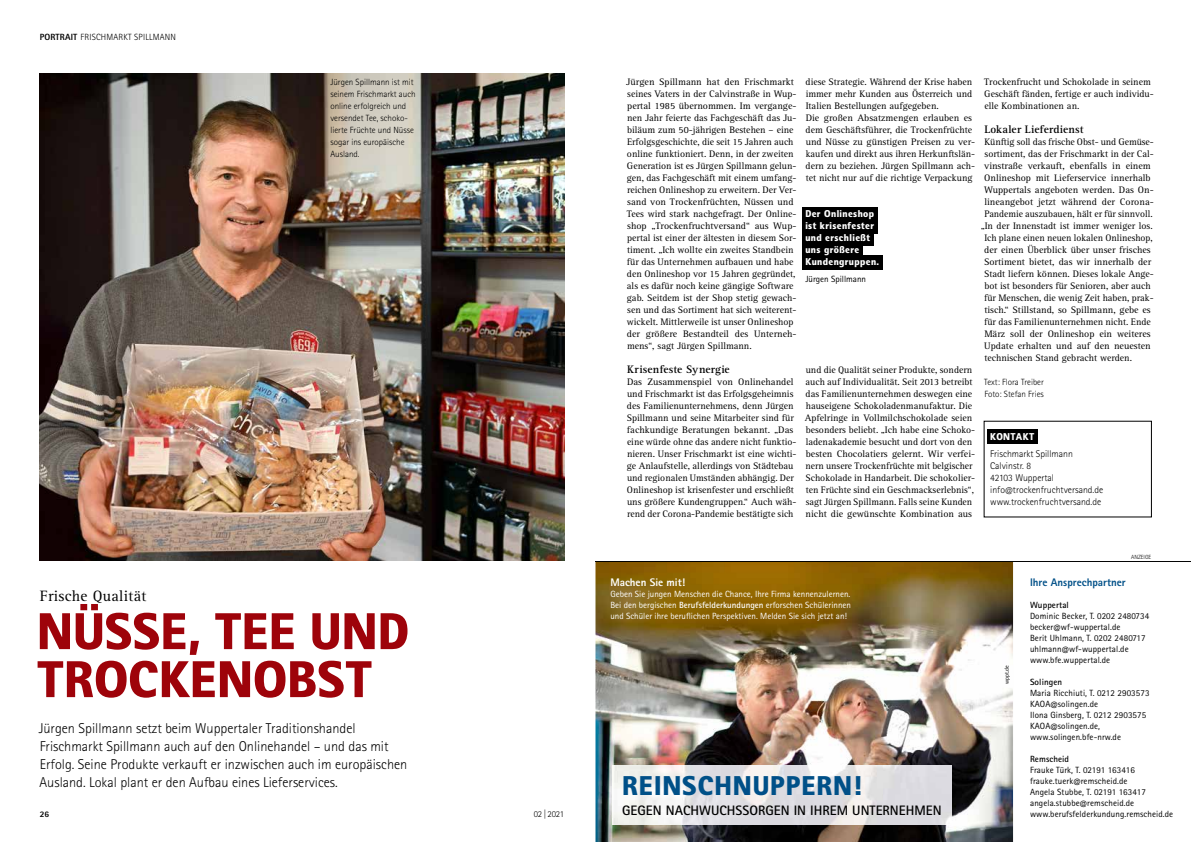
<style>
.page{position:relative;width:1191px;height:842px;background:#fff}
.page>*{position:absolute;margin:0;border:0;box-sizing:border-box;transform-origin:0 0}
.t1{font:900 52px/48px "Rotis II Sans Std";color:#9e030a}
.t2{font:900 27.4px "Rotis II Sans Std";letter-spacing:.03em;color:#005088}
.t3{font:15.5px "Rotis Serif Std";letter-spacing:.02em;color:#000}
.t4{font:300 14.2px/18px "Rotis Sans Serif Std";color:#000}
.t5{font:700 13.7px "Rotis Sans Serif Std";letter-spacing:.005em;color:#000}
.t6{font:700 11.2px "Rotis Serif Std";letter-spacing:.01em;color:#000}
.t7{font:800 11px "Rotis Sans Serif Std";color:#005088}
.t8{font:800 11px "Rotis Sans Serif Std";color:#fff}
.t9{font:900 10px/12px "Rotis II Sans Std";letter-spacing:.04em;color:#fff}
.t10{font:9.8px/12px "Rotis Serif Std";color:#000}
.t11{font:300 9.8px/12px "Rotis Sans Serif Std";color:#000}
.t12{font:9px/11px "Rotis Sans Serif Std";letter-spacing:.01em;color:#000}
.t13{font:9px/11px "Rotis Sans Serif Std";color:#fff;text-align:justify}
.t14{font:300 9px/12px "Rotis Sans Serif Std";color:#000}
.t15{font:300 9px "Rotis Sans Serif Std";letter-spacing:.02em;color:#000}
.t16{font:700 9px "Rotis Sans Serif Std";letter-spacing:.01em;color:#000}
.t17{font:800 8.5px "Rotis Sans Serif Std";color:#000}
.t18{font:6px "Rotis Sans Serif Std";color:#000}
.t19{font:300 6px "Rotis Sans Serif Std";color:#000}
.s1{font-weight:800}
.s2{font-weight:700}
</style>
<div class="page">
<img style="left:40px;top:73px;width:524px;height:487px">
<div style="left:987px;top:429px;width:51px;height:14px;background:#000"></div>
<div style="left:802px;top:207px;width:76px;height:14px;background:#000"></div>
<div style="left:802px;top:219px;width:76px;height:14px;background:#000"></div>
<div style="left:802px;top:231px;width:72px;height:14px;background:#000"></div>
<div style="left:802px;top:243px;width:61px;height:14px;background:#000"></div>
<div style="left:802px;top:255px;width:81px;height:14px;background:#000"></div>
<img style="left:595px;top:562px;width:418px;height:280px">
<img style="left:612px;top:766px;width:339px;height:59px">
<hr style="left:595px;top:561px;width:596px;height:1px;background:#000">
<p class="t15" style="left:40px;top:31px;width:138px"><span class="s1">PORTRAIT</span> FRISCHMARKT SPILLMANN</p>
<p class="t14" style="left:330px;top:76px;width:87px">Jürgen Spillmann ist mit seinem Frischmarkt auch online erfolgreich und versendet Tee, schoko&shy;lierte Früchte und Nüsse sogar ins europäische<br>Ausland.</p>
<h3 class="t3" style="left:40px;top:587px;width:108px">Frische Qualität</h3>
<h1 class="t1" style="left:37px;top:608px;width:374px">NÜSSE, TEE UND<br>TROCKENOBST</h1>
<p class="t4" style="left:39px;top:719px;width:370px">Jürgen Spillmann setzt beim Wuppertaler Traditionshandel Frischmarkt Spillmann auch auf den Onlinehandel – und das mit Erfolg. Seine Produkte verkauft er inzwischen auch im europäischen Ausland. Lokal plant er den Aufbau eines Lieferservices.</p>
<p class="t17" style="left:40px;top:809px;width:11px">26</p>
<p class="t14" style="left:534px;top:808px;width:32px">02 | 2021</p>
<p class="t10" style="left:626px;top:76px;width:172px">Jürgen Spillmann hat den Frischmarkt seines Vaters in der Calvinstraße in Wup&shy;pertal 1985 übernommen. Im vergange&shy;nen Jahr feierte das Fachgeschäft das Ju&shy;biläum zum 50-jährigen Bestehen – eine Erfolgsgeschichte, die seit 15 Jahren auch online funktioniert. Denn, in der zweiten Generation ist es Jürgen Spillmann gelun&shy;gen, das Fachgeschäft mit einem umfang&shy;reichen Onlineshop zu erweitern. Der Ver&shy;sand von Trockenfrüchten, Nüssen und Tees wird stark nachgefragt. Der Online&shy;shop „Trockenfruchtversand“ aus Wup&shy;pertal ist einer der ältesten in diesem Sor&shy;timent. „Ich wollte ein zweites Standbein für das Unternehmen aufbauen und habe den Onlineshop vor 15 Jahren gegründet, als es dafür noch keine gängige Software gab. Seitdem ist der Shop stetig gewach&shy;sen und das Sortiment hat sich weiterent&shy;wickelt. Mittlerweile ist unser Onlineshop der größere Bestandteil des Unterneh&shy;mens“, sagt Jürgen Spillmann.</p>
<p class="t6" style="left:627px;top:363px;width:104px">Krisenfeste Synergie</p>
<p class="t10" style="left:627px;top:376px;width:171px">Das Zusammenspiel von Onlinehandel und Frischmarkt ist das Erfolgsgeheimnis des Familienunternehmens, denn Jürgen Spillmann und seine Mitarbeiter sind für fachkundige Beratungen bekannt. „Das eine würde ohne das andere nicht funktio&shy;nieren. Unser Frischmarkt ist eine wichti&shy;ge Anlaufstelle, allerdings von Städtebau und regionalen Umständen abhängig. Der Onlineshop ist krisenfester und erschließt uns größere Kundengruppen.“ Auch wäh&shy;rend der Corona-Pandemie bestätigte sich</p>
<p class="t10" style="left:984px;top:76px;width:171px">Trockenfrucht und Schokolade in seinem<br>Geschäft fänden, fertige er auch individu&shy;elle Kombinationen an.</p>
<p class="t6" style="left:984px;top:123px;width:101px">Lokaler Lieferdienst</p>
<p class="t10" style="left:984px;top:136px;width:170px">Künftig soll das frische Obst- und Gemüse-</p>
<p class="t10" style="left:984px;top:148px;width:171px">sortiment, das der Frischmarkt in der Cal-</p>
<p class="t10" style="left:984px;top:160px;width:168px">vinstraße verkauft, ebenfalls in einem</p>
<p class="t10" style="left:984px;top:172px;width:168px">Onlineshop mit Lieferservice innerhalb</p>
<p class="t10" style="left:984px;top:184px;width:171px">Wuppertals angeboten werden. Das On-</p>
<p class="t10" style="left:984px;top:196px;width:171px">lineangebot jetzt während der Corona-</p>
<p class="t10" style="left:984px;top:208px;width:170px">Pandemie auszubauen, hält er für sinnvoll.</p>
<p class="t10" style="left:980px;top:220px;width:174px">„In der Innenstadt ist immer weniger los.</p>
<p class="t10" style="left:984px;top:232px;width:170px">Ich plane einen neuen lokalen Onlineshop,</p>
<p class="t10" style="left:984px;top:244px;width:168px">der einen Überblick über unser frisches</p>
<p class="t10" style="left:984px;top:256px;width:169px">Sortiment bietet, das wir innerhalb der</p>
<p class="t10" style="left:984px;top:268px;width:171px">Stadt liefern können. Dieses lokale Ange-</p>
<p class="t10" style="left:984px;top:280px;width:168px">bot ist besonders für Senioren, aber auch</p>
<p class="t10" style="left:984px;top:292px;width:171px">für Menschen, die wenig Zeit haben, prak-</p>
<p class="t10" style="left:984px;top:304px;width:168px">tisch.“ Stillstand, so Spillmann, gebe es</p>
<p class="t10" style="left:984px;top:316px;width:168px">für das Familienunternehmen nicht. Ende</p>
<p class="t10" style="left:984px;top:328px;width:168px">März soll der Onlineshop ein weiteres</p>
<p class="t10" style="left:984px;top:340px;width:168px">Update erhalten und auf den neuesten</p>
<p class="t10" style="left:984px;top:352px;width:149px">technischen Stand gebracht werden.</p>
<p class="t14" style="left:984px;top:376px;width:61px">Text: Flora Treiber<br>Foto: Stefan Fries</p>
<p class="t10" style="left:805px;top:76px;width:171px">diese Strategie. Während der Krise haben immer mehr Kunden aus Österreich und Italien Bestellungen aufgegeben.<br>Die großen Absatzmengen erlauben es dem Geschäftsführer, die Trockenfrüchte und Nüsse zu günstigen Preisen zu ver&shy;kaufen und direkt aus ihren Herkunftslän&shy;dern zu beziehen. Jürgen Spillmann ach&shy;tet nicht nur auf die richtige Verpackung</p>
<p class="t9" style="left:805px;top:208px;width:75px">Der Onlineshop ist krisenfester und erschließt uns größere<br>Kundengruppen.</p>
<p class="t12" style="left:805px;top:273px;width:62px">Jürgen Spillmann</p>
<p class="t10" style="left:804px;top:364px;width:172px">und die Qualität seiner Produkte, sondern auch auf Individualität. Seit 2013 betreibt das Familienunternehmen deswegen eine hauseigene Schokoladenmanufaktur. Die Apfelringe in Vollmilchschokolade seien besonders beliebt. „Ich habe eine Schoko&shy;ladenakademie besucht und dort von den besten Chocolatiers gelernt. Wir verfei&shy;nern unsere Trockenfrüchte mit belgischer Schokolade in Handarbeit. Die schokolier&shy;ten Früchte sind ein Geschmackserlebnis“, sagt Jürgen Spillmann. Falls seine Kunden nicht die gewünschte Kombination aus</p>
<p class="t9" style="left:990px;top:431px;width:45px">KONTAKT</p>
<p class="t11" style="left:990px;top:448px;width:114px">Frischmarkt Spillmann<br>Calvinstr. 8<br>42103 Wuppertal info@trockenfruchtversand.de www.trockenfruchtversand.de</p>
<p class="t19" style="left:1131px;top:553px;width:22px">ANZEIGE</p>
<p class="t8" style="left:610px;top:575px;width:76px">Machen Sie mit!</p>
<p class="t13" style="left:610px;top:589px;width:242px">Geben Sie jungen Menschen die Chance, Ihre Firma kennenzulernen.<br>Bei den bergischen <span class="s2">Berufsfelderkundungen</span> erforschen Schülerinnen und Schüler ihre beruflichen Perspektiven. Melden Sie sich jetzt an!</p>
<h2 class="t2" style="left:622px;top:769px;width:241px">REINSCHNUPPERN!</h2>
<h3 class="t5" style="left:622px;top:802px;width:321px">GEGEN NACHWUCHSSORGEN IN IHREM UNTERNEHMEN</h3>
<p class="t18" style="left:1003px;top:684px;width:20px;rotate:-90deg">wppt.de</p>
<p class="t7" style="left:1030px;top:575px;width:97px">Ihre Ansprechpartner</p>
<p class="t16" style="left:1030px;top:599px;width:40px">Wuppertal</p>
<p class="t12" style="left:1030px;top:611px;width:121px">Dominic Becker, T. 0202 2480734 becker@wf-wuppertal.de<br>Berit Uhlmann, T. 0202 2480717 uhlmann@wf-wuppertal.de www.bfe.wuppertal.de</p>
<p class="t16" style="left:1030px;top:676px;width:34px">Solingen</p>
<p class="t12" style="left:1030px;top:687px;width:121px">Maria Ricchiuti, T. 0212 2903573<br>KAOA@solingen.de<br>Ilona Ginsberg, T. 0212 2903575<br>KAOA@solingen.de, www.solingen.bfe-nrw.de</p>
<p class="t16" style="left:1030px;top:753px;width:41px">Remscheid</p>
<p class="t12" style="left:1030px;top:764px;width:145px">Frauke Türk, T. 02191 163416 frauke.tuerk@remscheid.de<br>Angela Stubbe, T. 02191 163417 angela.stubbe@remscheid.de www.berufsfelderkundung.remscheid.de</p>
</div>
